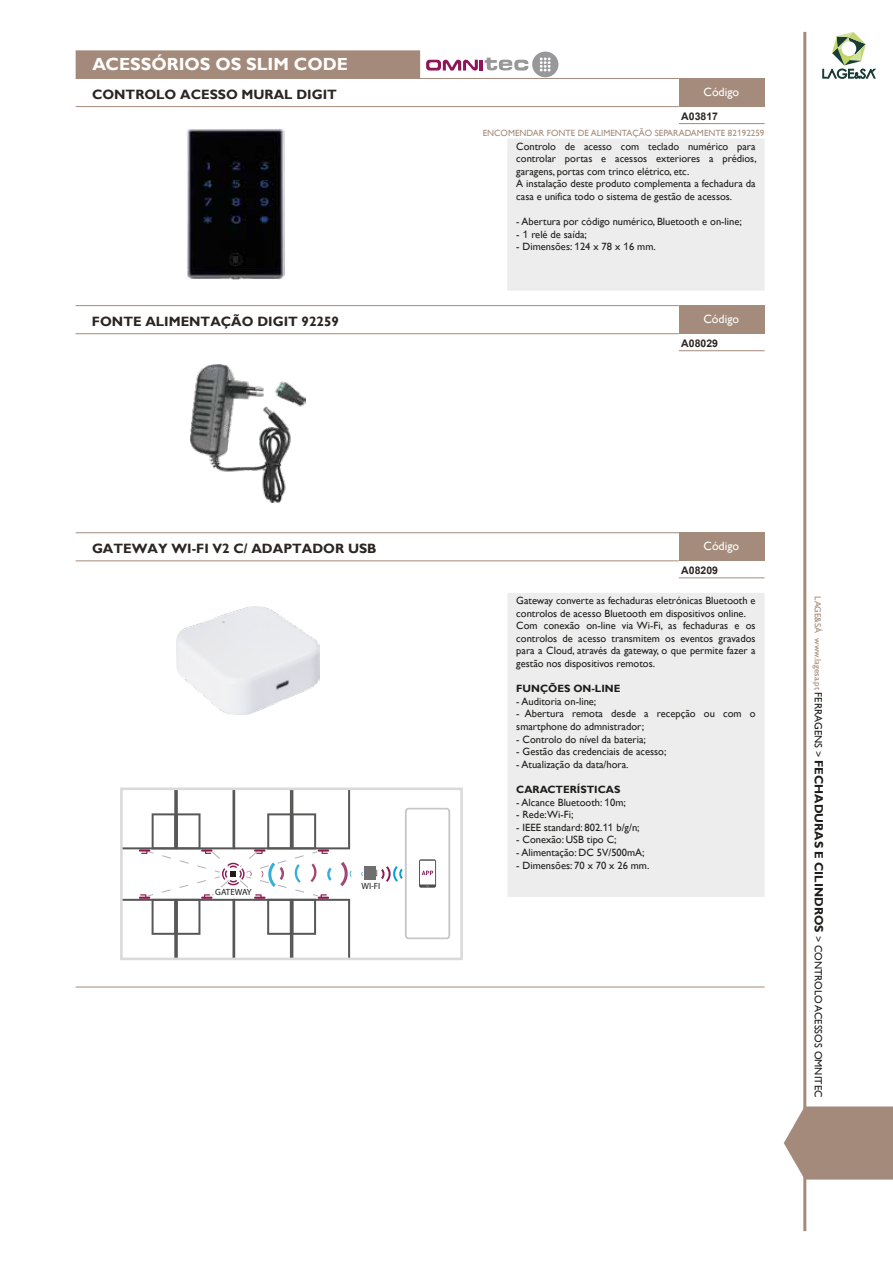
<style>
.page{position:relative;width:893px;height:1263px;background:#fff}
.page>*{position:absolute;margin:0;border:0;box-sizing:border-box;transform-origin:0 0}
.t1{font:700 17.55px "Gill Sans";color:#fff}
.t2{font:700 13.5px "Gill Sans";color:#2b2523}
.t3{font:12px "Gill Sans";color:#fff}
.t4{font:10.5px/12.6px "Gill Sans";color:#1d1d1b}
.t5{font:700 10.5px "Gill Sans";color:#1d1d1b}
.t6{font:700 10.5px "Arial";color:#2b2523}
.t7{font:9px "Gill Sans";color:#a48b7c}
.t8{font:9px "Myriad Pro";letter-spacing:-.03em;color:#1d1d1b}
.t9{font:9px "Myriad Pro";color:#1d1d1b}
.s1{font-family:"Arial"}
.s2{font-size:9px;color:#a48a7a}
.s3{font-weight:700;font-size:12px}
</style>
<div class="page">
<hr style="left:76px;top:106px;width:603px;height:1px;background:#a48b7c">
<hr style="left:76px;top:78px;width:603px;height:1px;background:#a48b7c">
<img style="left:187px;top:129px;width:98px;height:151px">
<hr style="left:679px;top:123px;width:86px;height:1px;background:#a48b7c">
<div style="left:679px;top:78px;width:86px;height:29px;background:#a48b7c"></div>
<div style="left:507px;top:593px;width:258px;height:304px;background:#ededed"></div>
<hr style="left:76px;top:560px;width:603px;height:1px;background:#a48b7c">
<hr style="left:76px;top:532px;width:603px;height:1px;background:#a48b7c">
<hr style="left:679px;top:577px;width:86px;height:1px;background:#a48b7c">
<div style="left:679px;top:533px;width:86px;height:28px;background:#a48b7c"></div>
<img style="left:176px;top:606px;width:143px;height:109px">
<div style="left:76px;top:50px;width:344px;height:28px;background:#a48a7a"></div>
<hr style="left:76px;top:333px;width:603px;height:1px;background:#a48b7c">
<hr style="left:76px;top:305px;width:603px;height:1px;background:#a48b7c">
<hr style="left:679px;top:350px;width:86px;height:1px;background:#a48b7c">
<div style="left:679px;top:306px;width:85px;height:28px;background:#a48b7c"></div>
<img style="left:190px;top:364px;width:115px;height:138px">
<hr style="left:76px;top:987px;width:689px;height:1px;background:#a48b7c">
<div style="left:365px;top:867px;width:11px;height:13px;background:#706f6f"></div>
<svg style="left:376px;top:808px;width:74px;height:131px"></svg>
<svg style="left:124px;top:791px;width:228px;height:165px"></svg>
<div style="left:120px;top:787px;width:343px;height:173px;border:3px solid #dadada"></div>
<div style="left:507px;top:139px;width:258px;height:152px;background:#ededed"></div>
<hr style="left:803px;top:32px;width:3px;height:1199px;background:#a48a7a">
<svg style="left:822px;top:32px;width:53px;height:47px"></svg>
<svg style="left:784px;top:1106px;width:109px;height:73px;background:#ac9587"></svg>
<svg style="left:426px;top:52px;width:132px;height:25px"></svg>
<h1 class="t1" style="left:93px;top:54px;width:257px">ACESSÓRIOS OS SLIM CODE</h1>
<p class="t2" style="left:92px;top:86px;width:246px">CONTROLO ACESSO MURAL DIGIT</p>
<p class="t3" style="left:703px;top:85px;width:37px">Código</p>
<p class="t6" style="left:681px;top:109px;width:38px">A03817</p>
<p class="t7" style="left:483px;top:128px;width:283px">ENCOMENDAR FONTE DE ALIMENTAÇÃO SEPARADAMENTE 82<span class="s1">1</span>92259</p>
<p class="t4" style="left:516px;top:140px;width:242px">Controlo de acesso com teclado numérico para controlar portas e acessos exteriores a prédios, garagens, portas com trinco elétrico, etc.<br>A instalação deste produto complementa a fechadura da casa e unifica todo o sistema de gestão de acessos.</p>
<p class="t4" style="left:516px;top:216px;width:227px">- Abertura por código numérico, Bluetooth e on-line;</p>
<p class="t4" style="left:516px;top:228px;width:72px">- <span class="s1">1</span> relé de saída;</p>
<p class="t4" style="left:516px;top:241px;width:141px">- Dimensões: <span class="s1">1</span>24 x 78 x <span class="s1">1</span>6 mm.</p>
<p class="t2" style="left:92px;top:313px;width:248px">FONTE ALIMENTAÇÃO DIGIT 92259</p>
<p class="t3" style="left:703px;top:312px;width:37px">Código</p>
<p class="t6" style="left:681px;top:336px;width:38px">A08029</p>
<p class="t2" style="left:92px;top:540px;width:286px">GATEWAY WI-FI V2 C/ ADAPTADOR USB</p>
<p class="t3" style="left:703px;top:539px;width:37px">Código</p>
<p class="t6" style="left:681px;top:563px;width:38px">A08209</p>
<p class="t8" style="left:215px;top:886px;width:38px">GATEWAY</p>
<p class="t9" style="left:361px;top:881px;width:21px">WI-FI</p>
<p class="t4" style="left:516px;top:594px;width:241px">Gateway converte as fechaduras eletrónicas Bluetooth e controlos de acesso Bluetooth em dispositivos online.<br>Com conexão on-line via Wi-Fi, as fechaduras e os controlos de acesso transmitem os eventos gravados para a Cloud, através da gateway, o que permite fazer a gestão nos dispositivos remotos.</p>
<p class="t5" style="left:516px;top:682px;width:106px">FUNÇÕES ON-LINE</p>
<p class="t4" style="left:516px;top:695px;width:82px">- Auditoria on-line;</p>
<p class="t4" style="left:516px;top:708px;width:241px">- Abertura remota desde a recepção ou com o smartphone do admnistrador;</p>
<p class="t4" style="left:516px;top:733px;width:131px">- Controlo do nível da bateria;</p>
<p class="t4" style="left:516px;top:745px;width:152px">- Gestão das credenciais de acesso;</p>
<p class="t4" style="left:516px;top:758px;width:114px">- Atualização da data/hora.</p>
<p class="t5" style="left:516px;top:783px;width:106px">CARACTERÍSTICAS</p>
<p class="t4" style="left:516px;top:796px;width:111px">- Alcance Bluetooth: <span class="s1">1</span>0m;</p>
<p class="t4" style="left:516px;top:808px;width:59px">- Rede:Wi-Fi;</p>
<p class="t4" style="left:516px;top:821px;width:125px">- IEEE standard: 802.<span class="s1">11</span> b/g/n;</p>
<p class="t4" style="left:516px;top:834px;width:102px">- Conexão: USB tipo C;</p>
<p class="t4" style="left:516px;top:846px;width:130px">- Alimentação: DC 5V/500mA;</p>
<p class="t4" style="left:516px;top:859px;width:135px">- Dimensões: 70 x 70 x 26 mm.</p>
<p class="t4" style="left:824px;top:596px;width:502px;rotate:90deg"><span class="s2">LAGE&amp;SÁ www.lagesa.pt</span> FERRAGENS &gt; <span class="s3">FECHADURAS E CILINDROS</span> &gt; CONTROLO ACESSOS OMNITEC</p>
</div>
